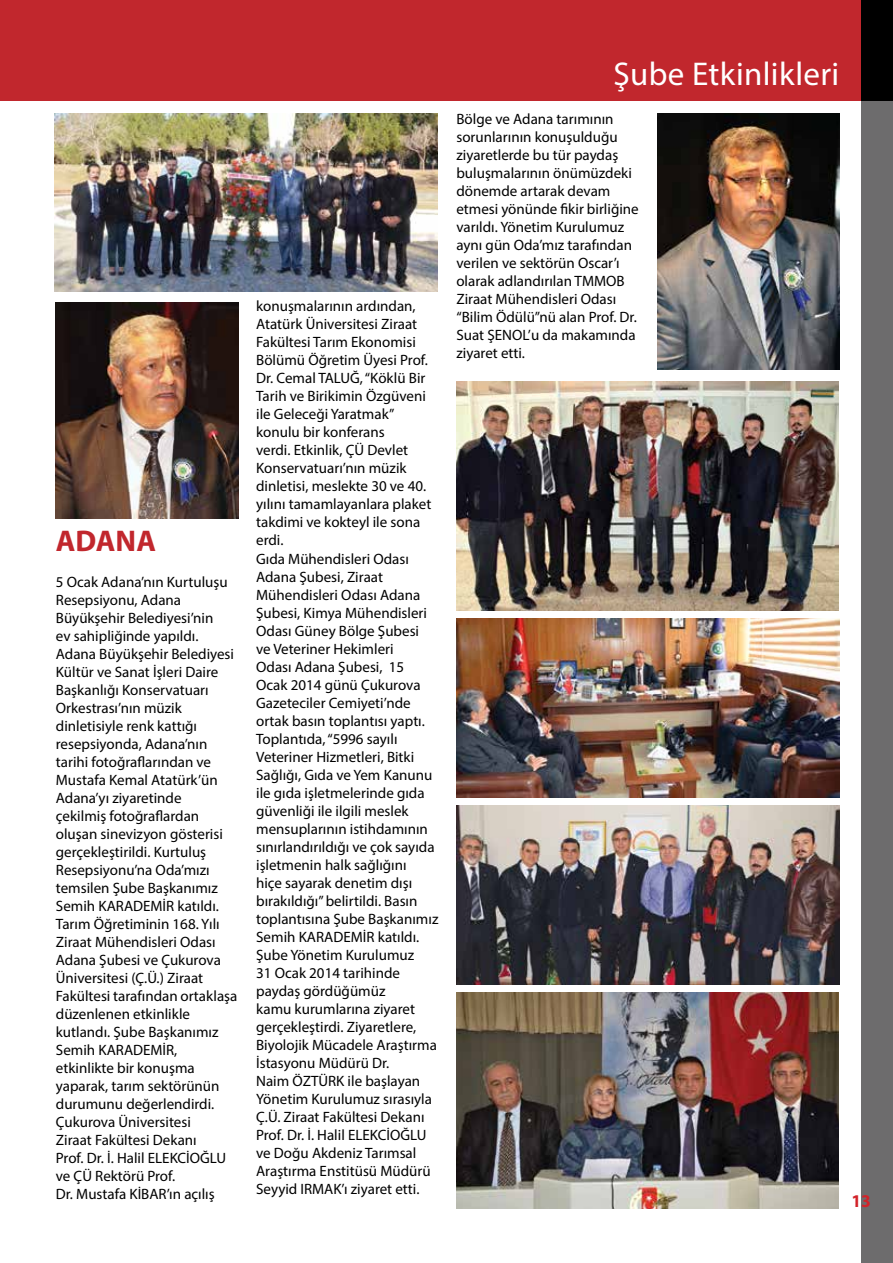
<style>
.page{position:relative;width:893px;height:1263px;background:#fff}
.page>*{position:absolute;margin:0;border:0;box-sizing:border-box;transform-origin:0 0}
.t1{font:33px "Myriad Pro";letter-spacing:.01em;color:#fff}
.t2{font:700 30px "Myriad Pro";color:#c1272d}
.t3{font:700 18px "Myriad Pro";color:#d2232a}
.t4{font:15px/18px "Myriad Pro";color:#000}
</style>
<div class="page">
<div style="left:861px;top:100px;width:32px;height:1163px;background:#6d6c6d"></div>
<div style="left:861px;top:0;width:32px;height:101px;background:#000"></div>
<div style="left:0;top:0;width:861px;height:101px;background:#c1272d"></div>
<img style="left:54px;top:113px;width:384px;height:179px">
<img style="left:657px;top:113px;width:183px;height:257px">
<img style="left:55px;top:303px;width:183px;height:216px">
<img style="left:457px;top:806px;width:383px;height:178px">
<img style="left:456px;top:619px;width:383px;height:178px">
<img style="left:456px;top:382px;width:382px;height:228px">
<img style="left:456px;top:993px;width:383px;height:216px">
<h2 class="t2" style="left:56px;top:521px;width:102px">ADANA</h2>
<p class="t4" style="left:56px;top:572px;width:183px">5 Ocak Adana’nın Kurtuluşu<br>Resepsiyonu, Adana<br>Büyükşehir Belediyesi’nin<br>ev sahipliğinde yapıldı.<br>Adana Büyükşehir Belediyesi<br>Kültür ve Sanat İşleri Daire<br>Başkanlığı Konservatuarı<br>Orkestrası’nın müzik dinletisiyle renk kattığı resepsiyonda, Adana’nın tarihi fotoğraflarından ve<br>Mustafa Kemal Atatürk’ün<br>Adana’yı ziyaretinde<br>çekilmiş fotoğraflardan oluşan sinevizyon gösterisi gerçekleştirildi. Kurtuluş<br>Resepsiyonu’na Oda’mızı temsilen Şube Başkanımız<br>Semih KARADEMİR katıldı.<br>Tarım Öğretiminin 168. Yılı<br>Ziraat Mühendisleri Odası<br>Adana Şubesi ve Çukurova<br>Üniversitesi (Ç.Ü.) Ziraat<br>Fakültesi tarafından ortaklaşa düzenlenen etkinlikle kutlandı. Şube Başkanımız<br>Semih KARADEMİR, etkinlikte bir konuşma yaparak, tarım sektörünün durumunu değerlendirdi.<br>Çukurova Üniversitesi<br>Ziraat Fakültesi Dekanı<br>Prof. Dr. İ. Halil ELEKCİOĞLU ve ÇÜ Rektörü Prof.<br>Dr. Mustafa KİBAR’ın açılış</p>
<p class="t4" style="left:256px;top:297px;width:184px">konuşmalarının ardından,<br>Atatürk Üniversitesi Ziraat<br>Fakültesi Tarım Ekonomisi<br>Bölümü Öğretim Üyesi Prof.<br>Dr. Cemal TALUĞ, “Köklü Bir<br>Tarih ve Birikimin Özgüveni ile Geleceği Yaratmak” konulu bir konferans<br>verdi. Etkinlik, ÇÜ Devlet<br>Konservatuarı’nın müzik dinletisi, meslekte 30 ve 40. yılını tamamlayanlara plaket takdimi ve kokteyl ile sona erdi.<br>Gıda Mühendisleri Odası<br>Adana Şubesi, Ziraat<br>Mühendisleri Odası Adana<br>Şubesi, Kimya Mühendisleri<br>Odası Güney Bölge Şubesi<br>ve Veteriner Hekimleri<br>Odası Adana Şubesi, 15<br>Ocak 2014 günü Çukurova<br>Gazeteciler Cemiyeti’nde ortak basın toplantısı yaptı.<br>Toplantıda, “5996 sayılı<br>Veteriner Hizmetleri, Bitki<br>Sağlığı, Gıda ve Yem Kanunu ile gıda işletmelerinde gıda güvenliği ile ilgili meslek mensuplarının istihdamının sınırlandırıldığı ve çok sayıda işletmenin halk sağlığını<br>hiçe sayarak denetim dışı bırakıldığı” belirtildi. Basın toplantısına Şube Başkanımız<br>Semih KARADEMİR katıldı.<br>Şube Yönetim Kurulumuz<br>31 Ocak 2014 tarihinde paydaş gördüğümüz<br>kamu kurumlarına ziyaret gerçekleştirdi. Ziyaretlere,<br>Biyolojik Mücadele Araştırma<br>İstasyonu Müdürü Dr.<br>Naim ÖZTÜRK ile başlayan<br>Yönetim Kurulumuz sırasıyla<br>Ç.Ü. Ziraat Fakültesi Dekanı<br>Prof. Dr. İ. Halil ELEKCİOĞLU ve Doğu Akdeniz Tarımsal<br>Araştırma Enstitüsü Müdürü<br>Seyyid IRMAK’ı ziyaret etti.</p>
<h1 class="t1" style="left:614px;top:54px;width:227px">Şube Etkinlikleri</h1>
<p class="t4" style="left:456px;top:110px;width:184px">Bölge ve Adana tarımının sorunlarının konuşulduğu ziyaretlerde bu tür paydaş buluşmalarının önümüzdeki dönemde artarak devam etmesi yönünde fikir birliğine varıldı. Yönetim Kurulumuz aynı gün Oda’mız tarafından verilen ve sektörün Oscar’ı olarak adlandırılan TMMOB<br>Ziraat Mühendisleri Odası “Bilim Ödülü”nü alan Prof. Dr.<br>Suat ŞENOL’u da makamında ziyaret etti.</p>
<p class="t3" style="left:851px;top:1189px;width:21px">13</p>
</div>
